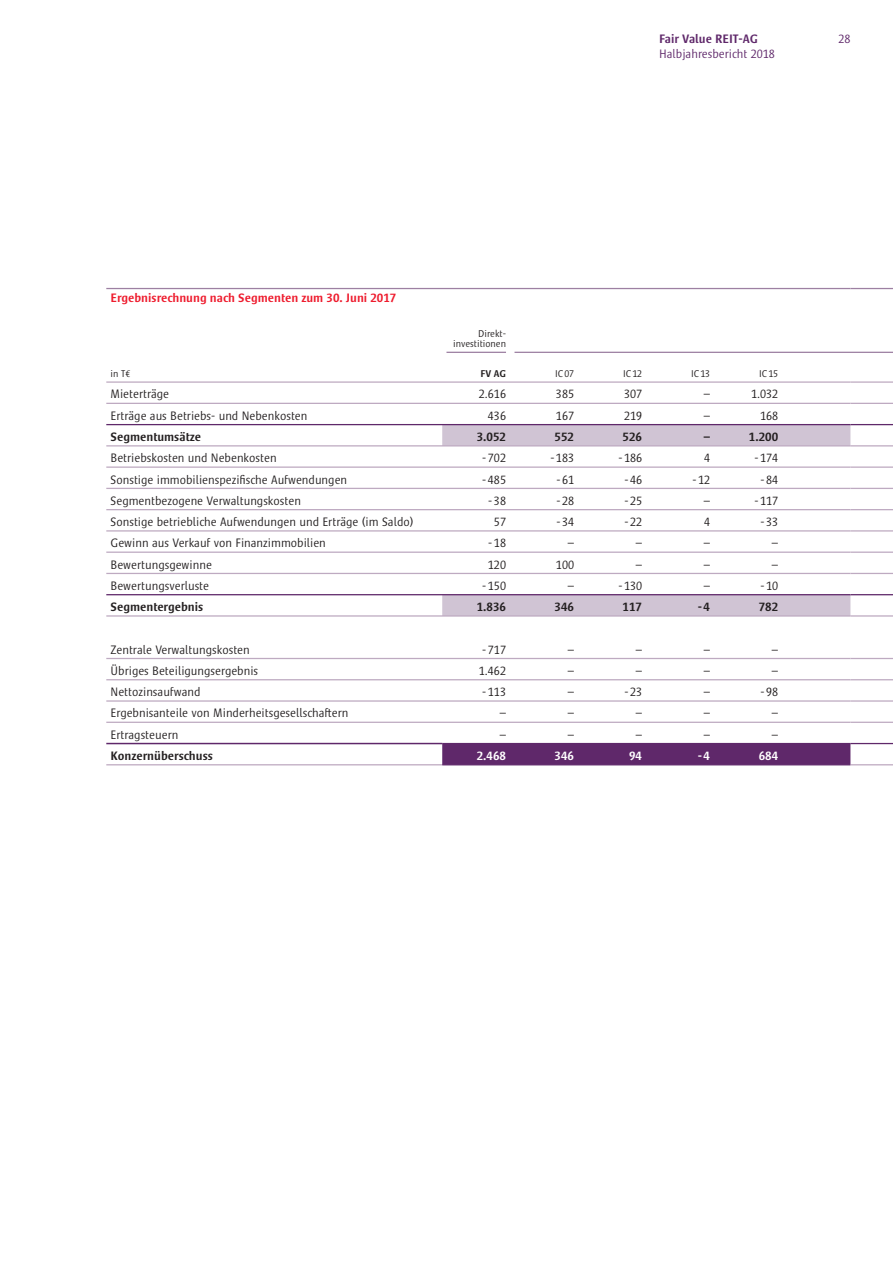
<style>
.page{position:relative;width:893px;height:1263px;background:#fff}
.page>*{position:absolute;margin:0;border:0;box-sizing:border-box;transform-origin:0 0}
.t1{font:300 12.45px "Satero Sans LT Pro";color:#231f20}
.t2{font:500 12.45px "Satero Sans LT Pro";color:#231f20}
.t3{font:500 12.45px "Satero Sans LT Pro";color:#ee1b2d}
.t4{font:300 12.45px "Satero Sans LT Pro";color:#5f286a}
.t5{font:500 12.45px "Satero Sans LT Pro";color:#5f286a}
.t6{font:500 12.45px "Satero Sans LT Pro";color:#fff}
.t7{font:300 10.05px/10.5px "Satero Sans LT Pro";color:#231f20;text-align:right}
.t8{font:500 10.05px "Satero Sans LT Pro";color:#231f20}
</style>
<div class="page">
<svg style="left:442px;top:425px;width:451px;height:190px"></svg>
<svg style="left:442px;top:744px;width:451px;height:20px;background:#6e3c77"></svg>
<hr style="left:106px;top:288px;width:744px;height:1px;background:#9d80a2">
<hr style="left:850px;top:288px;width:43px;height:1px;background:#9d80a2">
<hr style="left:106px;top:381px;width:744px;height:2px;background:#beaac1">
<hr style="left:850px;top:381px;width:43px;height:2px;background:#beaac1">
<hr style="left:106px;top:445px;width:744px;height:1px;background:#beaac1">
<hr style="left:850px;top:445px;width:43px;height:1px;background:#beaac1">
<hr style="left:106px;top:466px;width:744px;height:2px;background:#beaac1">
<hr style="left:850px;top:466px;width:43px;height:2px;background:#beaac1">
<hr style="left:106px;top:488px;width:744px;height:1px;background:#beaac1">
<hr style="left:850px;top:488px;width:43px;height:1px;background:#beaac1">
<hr style="left:106px;top:509px;width:744px;height:1px;background:#beaac1">
<hr style="left:850px;top:509px;width:43px;height:1px;background:#beaac1">
<hr style="left:106px;top:615px;width:744px;height:2px;background:#beaac1">
<hr style="left:850px;top:615px;width:43px;height:2px;background:#beaac1">
<hr style="left:106px;top:658px;width:744px;height:1px;background:#beaac1">
<hr style="left:850px;top:658px;width:43px;height:1px;background:#beaac1">
<hr style="left:106px;top:679px;width:744px;height:1px;background:#beaac1">
<hr style="left:850px;top:679px;width:43px;height:1px;background:#beaac1">
<hr style="left:106px;top:700px;width:744px;height:2px;background:#beaac1">
<hr style="left:850px;top:700px;width:43px;height:2px;background:#beaac1">
<hr style="left:106px;top:722px;width:744px;height:1px;background:#beaac1">
<hr style="left:850px;top:722px;width:43px;height:1px;background:#beaac1">
<hr style="left:106px;top:764px;width:336px;height:1px;background:#beaac1">
<hr style="left:106px;top:403px;width:744px;height:1px;background:#beaac1">
<hr style="left:850px;top:403px;width:43px;height:1px;background:#beaac1">
<hr style="left:106px;top:424px;width:744px;height:1px;background:#5f286a">
<hr style="left:850px;top:424px;width:43px;height:1px;background:#5f286a">
<hr style="left:106px;top:573px;width:744px;height:1px;background:#beaac1">
<hr style="left:850px;top:573px;width:43px;height:1px;background:#beaac1">
<hr style="left:106px;top:594px;width:744px;height:1px;background:#5f286a">
<hr style="left:850px;top:594px;width:43px;height:1px;background:#5f286a">
<hr style="left:442px;top:764px;width:408px;height:1px;background:#5f286a">
<hr style="left:850px;top:764px;width:43px;height:1px;background:#beaac1">
<hr style="left:106px;top:743px;width:336px;height:1px;background:#5f286a">
<hr style="left:442px;top:743px;width:408px;height:1px;background:#5f286a">
<hr style="left:850px;top:743px;width:43px;height:1px;background:#5f286a">
<hr style="left:106px;top:530px;width:744px;height:1px;background:#beaac1">
<hr style="left:850px;top:530px;width:43px;height:1px;background:#beaac1">
<hr style="left:106px;top:551px;width:744px;height:2px;background:#beaac1">
<hr style="left:850px;top:551px;width:43px;height:2px;background:#beaac1">
<hr style="left:446px;top:352px;width:60px;height:1px;background:#9d80a2">
<hr style="left:514px;top:352px;width:379px;height:1px;background:#9d80a2">
<p class="t5" style="left:659px;top:34px;width:100px">Fair Value REIT-AG</p>
<p class="t4" style="left:659px;top:48px;width:117px">Halbjahresbericht 2018</p>
<p class="t4" style="left:838px;top:33px;width:14px">28</p>
<p class="t3" style="left:111px;top:293px;width:287px">Ergebnisrechnung nach Segmenten zum 30. Juni 2017</p>
<p class="t7" style="left:453px;top:329px;width:54px">Direkt&shy;investitionen</p>
<p class="t7" style="left:111px;top:369px;width:21px">in T€</p>
<p class="t8" style="left:480px;top:370px;width:27px">FV AG</p>
<p class="t7" style="left:555px;top:369px;width:20px">IC 07</p>
<p class="t7" style="left:623px;top:369px;width:20px">IC 12</p>
<p class="t7" style="left:691px;top:369px;width:20px">IC 13</p>
<p class="t7" style="left:759px;top:369px;width:20px">IC 15</p>
<p class="t1" style="left:111px;top:389px;width:60px">Mieterträge</p>
<p class="t1" style="left:479px;top:389px;width:29px">2.616</p>
<p class="t1" style="left:556px;top:389px;width:20px">385</p>
<p class="t1" style="left:624px;top:389px;width:20px">307</p>
<p class="t1" style="left:704px;top:389px;width:8px">–</p>
<p class="t1" style="left:751px;top:389px;width:29px">1.032</p>
<p class="t1" style="left:111px;top:410px;width:198px">Erträge aus Betriebs- und Nebenkosten</p>
<p class="t1" style="left:488px;top:410px;width:20px">436</p>
<p class="t1" style="left:556px;top:410px;width:20px">167</p>
<p class="t1" style="left:624px;top:410px;width:20px">219</p>
<p class="t1" style="left:704px;top:410px;width:8px">–</p>
<p class="t1" style="left:760px;top:410px;width:20px">168</p>
<p class="t2" style="left:111px;top:432px;width:92px">Segmentumsätze</p>
<p class="t2" style="left:477px;top:432px;width:31px">3.052</p>
<p class="t2" style="left:555px;top:432px;width:21px">552</p>
<p class="t2" style="left:623px;top:432px;width:21px">526</p>
<p class="t2" style="left:704px;top:432px;width:8px">–</p>
<p class="t2" style="left:749px;top:432px;width:31px">1.200</p>
<p class="t1" style="left:111px;top:453px;width:168px">Betriebskosten und Nebenkosten</p>
<p class="t1" style="left:482px;top:453px;width:25px">- 702</p>
<p class="t1" style="left:550px;top:453px;width:25px">- 183</p>
<p class="t1" style="left:618px;top:453px;width:25px">- 186</p>
<p class="t1" style="left:704px;top:453px;width:8px">4</p>
<p class="t1" style="left:754px;top:453px;width:25px">- 174</p>
<p class="t1" style="left:111px;top:474px;width:238px">Sonstige immobilienspezifische Aufwendungen</p>
<p class="t1" style="left:482px;top:474px;width:25px">- 485</p>
<p class="t1" style="left:556px;top:474px;width:19px">- 61</p>
<p class="t1" style="left:624px;top:474px;width:19px">- 46</p>
<p class="t1" style="left:692px;top:474px;width:19px">- 12</p>
<p class="t1" style="left:760px;top:474px;width:19px">- 84</p>
<p class="t1" style="left:111px;top:496px;width:192px">Segmentbezogene Verwaltungskosten</p>
<p class="t1" style="left:488px;top:496px;width:19px">- 38</p>
<p class="t1" style="left:556px;top:496px;width:19px">- 28</p>
<p class="t1" style="left:624px;top:496px;width:19px">- 25</p>
<p class="t1" style="left:704px;top:496px;width:8px">–</p>
<p class="t1" style="left:754px;top:496px;width:25px">- 117</p>
<p class="t1" style="left:111px;top:517px;width:304px">Sonstige betriebliche Aufwendungen und Erträge (im Saldo)</p>
<p class="t1" style="left:494px;top:517px;width:14px">57</p>
<p class="t1" style="left:556px;top:517px;width:19px">- 34</p>
<p class="t1" style="left:624px;top:517px;width:19px">- 22</p>
<p class="t1" style="left:704px;top:517px;width:8px">4</p>
<p class="t1" style="left:760px;top:517px;width:19px">- 33</p>
<p class="t1" style="left:111px;top:538px;width:217px">Gewinn aus Verkauf von Finanzimmobilien</p>
<p class="t1" style="left:488px;top:538px;width:19px">- 18</p>
<p class="t1" style="left:568px;top:538px;width:8px">–</p>
<p class="t1" style="left:636px;top:538px;width:8px">–</p>
<p class="t1" style="left:704px;top:538px;width:8px">–</p>
<p class="t1" style="left:772px;top:538px;width:8px">–</p>
<p class="t1" style="left:111px;top:559px;width:103px">Bewertungsgewinne</p>
<p class="t1" style="left:488px;top:559px;width:20px">120</p>
<p class="t1" style="left:556px;top:559px;width:20px">100</p>
<p class="t1" style="left:636px;top:559px;width:8px">–</p>
<p class="t1" style="left:704px;top:559px;width:8px">–</p>
<p class="t1" style="left:772px;top:559px;width:8px">–</p>
<p class="t1" style="left:111px;top:581px;width:100px">Bewertungsverluste</p>
<p class="t1" style="left:482px;top:581px;width:25px">- 150</p>
<p class="t1" style="left:568px;top:581px;width:8px">–</p>
<p class="t1" style="left:618px;top:581px;width:25px">- 130</p>
<p class="t1" style="left:704px;top:581px;width:8px">–</p>
<p class="t1" style="left:760px;top:581px;width:19px">- 10</p>
<p class="t2" style="left:111px;top:602px;width:94px">Segmentergebnis</p>
<p class="t2" style="left:477px;top:602px;width:31px">1.836</p>
<p class="t2" style="left:555px;top:602px;width:21px">346</p>
<p class="t2" style="left:623px;top:602px;width:21px">117</p>
<p class="t2" style="left:698px;top:602px;width:14px">- 4</p>
<p class="t2" style="left:759px;top:602px;width:21px">782</p>
<p class="t1" style="left:111px;top:644px;width:141px">Zentrale Verwaltungskosten</p>
<p class="t1" style="left:482px;top:644px;width:25px">- 717</p>
<p class="t1" style="left:568px;top:644px;width:8px">–</p>
<p class="t1" style="left:636px;top:644px;width:8px">–</p>
<p class="t1" style="left:704px;top:644px;width:8px">–</p>
<p class="t1" style="left:772px;top:644px;width:8px">–</p>
<p class="t1" style="left:111px;top:666px;width:149px">Übriges Beteiligungsergebnis</p>
<p class="t1" style="left:479px;top:666px;width:29px">1.462</p>
<p class="t1" style="left:568px;top:666px;width:8px">–</p>
<p class="t1" style="left:636px;top:666px;width:8px">–</p>
<p class="t1" style="left:704px;top:666px;width:8px">–</p>
<p class="t1" style="left:772px;top:666px;width:8px">–</p>
<p class="t1" style="left:111px;top:687px;width:92px">Nettozinsaufwand</p>
<p class="t1" style="left:482px;top:687px;width:25px">- 113</p>
<p class="t1" style="left:568px;top:687px;width:8px">–</p>
<p class="t1" style="left:624px;top:687px;width:19px">- 23</p>
<p class="t1" style="left:704px;top:687px;width:8px">–</p>
<p class="t1" style="left:760px;top:687px;width:19px">- 98</p>
<p class="t1" style="left:111px;top:708px;width:240px">Ergebnisanteile von Minderheitsgesellschaftern</p>
<p class="t1" style="left:500px;top:708px;width:8px">–</p>
<p class="t1" style="left:568px;top:708px;width:8px">–</p>
<p class="t1" style="left:636px;top:708px;width:8px">–</p>
<p class="t1" style="left:704px;top:708px;width:8px">–</p>
<p class="t1" style="left:772px;top:708px;width:8px">–</p>
<p class="t1" style="left:111px;top:729px;width:69px">Ertragsteuern</p>
<p class="t1" style="left:500px;top:729px;width:8px">–</p>
<p class="t1" style="left:568px;top:729px;width:8px">–</p>
<p class="t1" style="left:636px;top:729px;width:8px">–</p>
<p class="t1" style="left:704px;top:729px;width:8px">–</p>
<p class="t1" style="left:772px;top:729px;width:8px">–</p>
<p class="t2" style="left:111px;top:751px;width:104px">Konzernüberschuss</p>
<p class="t6" style="left:477px;top:751px;width:31px">2.468</p>
<p class="t6" style="left:555px;top:751px;width:21px">346</p>
<p class="t6" style="left:629px;top:751px;width:14px">94</p>
<p class="t6" style="left:698px;top:751px;width:14px">- 4</p>
<p class="t6" style="left:759px;top:751px;width:21px">684</p>
</div>
